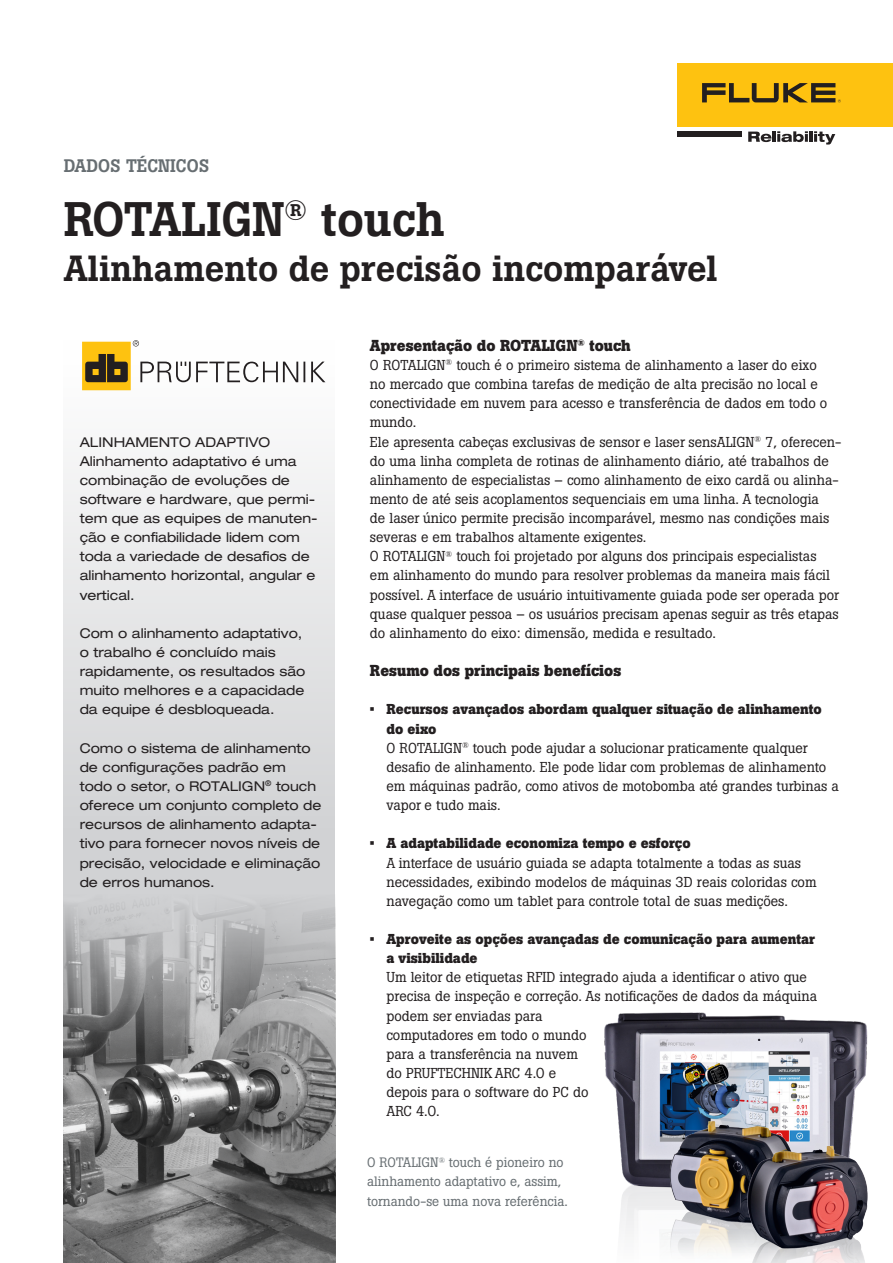
<style>
.page{position:relative;width:893px;height:1263px;background:#fff}
.page>*{position:absolute;margin:0;border:0;box-sizing:border-box;transform-origin:0 0}
.Fluke_Reliability{font:500 48px "Boton Pro";color:#231f20}
.Fluke_Reliability-2{font:500 36px "Boton Pro";color:#231f20}
.Boton_Versalien_grau{font:500 18px "Boton Pro";color:#676e72}
.Boton_Bold_10_5{font:700 15.75px "Boton Pro";color:#231f20}
.copy_Boton_regular_9{font:14.25px/19.2px "Boton Pro";color:#231f20}
.copy_Boton_regular_9-2{font:700 14.25px/19.2px "Boton Pro";color:#231f20}
.Helvetiva_Neue_53{font:expanded 13.5px/19.2px "Helvetica Neue LT Pro";color:#231f20}
.BU{font:13.5px/19.2px "Boton Pro";color:#676e72}
</style>
<div class="page">
<img style="left:604px;top:1012px;width:264px;height:225px">
<img style="left:666px;top:1109px;width:131px;height:144px">
<img style="left:741px;top:1135px;width:127px;height:128px">
<svg style="left:64px;top:382px;width:271px;height:511px"></svg>
<img style="left:64px;top:893px;width:272px;height:370px">
<svg style="left:82px;top:340px;width:243px;height:50px"></svg>
<div style="left:677px;top:64px;width:216px;height:63px;background:#fec210"></div>
<svg style="left:702px;top:83px;width:139px;height:19px"></svg>
<div style="left:677px;top:132px;width:65px;height:5px;background:#231f20"></div>
<svg style="left:748px;top:131px;width:87px;height:14px"></svg>
<p class="Boton_Versalien_grau" style="left:64px;top:154px;width:147px">DADOS TÉCNICOS</p>
<p class="Fluke_Reliability" style="left:64px;top:188px;width:383px">ROTALIGN<sup>®</sup> touch</p>
<p class="Fluke_Reliability-2" style="left:64px;top:245px;width:655px">Alinhamento de precisão incomparável</p>
<p class="Helvetiva_Neue_53" style="left:80px;top:432px;width:192px">ALINHAMENTO ADAPTIVO</p>
<p class="Helvetiva_Neue_53" style="left:80px;top:451px;width:239px">Alinhamento adaptativo é uma combinação de evoluções de software e hardware, que permi&shy;tem que as equipes de manuten&shy;ção e confiabilidade lidem com toda a variedade de desafios de alinhamento horizontal, angular e vertical.</p>
<p class="Helvetiva_Neue_53" style="left:80px;top:623px;width:227px">Com o alinhamento adaptativo, o trabalho é concluído mais rapidamente, os resultados são muito melhores e a capacidade da equipe é desbloqueada.</p>
<p class="Helvetiva_Neue_53" style="left:80px;top:738px;width:243px">Como o sistema de alinhamento de configurações padrão em todo o setor, o ROTALIGN<sup>®</sup> touch oferece um conjunto completo de recursos de alinhamento adapta&shy;tivo para fornecer novos níveis de precisão, velocidade e eliminação de erros humanos.</p>
<p class="Boton_Bold_10_5" style="left:370px;top:335px;width:262px">Apresentação do ROTALIGN<sup>®</sup> touch</p>
<p class="copy_Boton_regular_9" style="left:370px;top:355px;width:459px">O ROTALIGN<sup>®</sup> touch é o primeiro sistema de alinhamento a laser do eixo no mercado que combina tarefas de medição de alta precisão no local e conectividade em nuvem para acesso e transferência de dados em todo o mundo.</p>
<p class="copy_Boton_regular_9" style="left:370px;top:432px;width:473px">Ele apresenta cabeças exclusivas de sensor e laser sensALIGN<sup>®</sup> 7, oferecen&shy;do uma linha completa de rotinas de alinhamento diário, até trabalhos de alinhamento de especialistas – como alinhamento de eixo cardã ou alinha&shy;mento de até seis acoplamentos sequenciais em uma linha. A tecnologia<br>de laser único permite precisão incomparável, mesmo nas condições mais severas e em trabalhos altamente exigentes.</p>
<p class="copy_Boton_regular_9" style="left:370px;top:547px;width:471px">O ROTALIGN<sup>®</sup> touch foi projetado por alguns dos principais especialistas<br>em alinhamento do mundo para resolver problemas da maneira mais fácil possível. A interface de usuário intuitivamente guiada pode ser operada por quase qualquer pessoa – os usuários precisam apenas seguir as três etapas do alinhamento do eixo: dimensão, medida e resultado.</p>
<p class="Boton_Bold_10_5" style="left:370px;top:660px;width:253px">Resumo dos principais benefícios</p>
<p class="copy_Boton_regular_9-2" style="left:386px;top:700px;width:437px;text-indent:-17px">• Recursos avançados abordam qualquer situação de alinhamento do eixo</p>
<p class="copy_Boton_regular_9" style="left:386px;top:738px;width:454px">O ROTALIGN<sup>®</sup> touch pode ajudar a solucionar praticamente qualquer desafio de alinhamento. Ele pode lidar com problemas de alinhamento em máquinas padrão, como ativos de motobomba até grandes turbinas a vapor e tudo mais.</p>
<p class="copy_Boton_regular_9-2" style="left:370px;top:834px;width:322px">• A adaptabilidade economiza tempo e esforço</p>
<p class="copy_Boton_regular_9" style="left:386px;top:853px;width:432px">A interface de usuário guiada se adapta totalmente a todas as suas necessidades, exibindo modelos de máquinas 3D reais coloridas com navegação como um tablet para controle total de suas medições.</p>
<p class="copy_Boton_regular_9-2" style="left:386px;top:929px;width:430px;text-indent:-17px">• Aproveite as opções avançadas de comunicação para aumentar a visibilidade</p>
<p class="copy_Boton_regular_9" style="left:386px;top:968px;width:432px">Um leitor de etiquetas RFID integrado ajuda a identificar o ativo que precisa de inspeção e correção. As notificações de dados da máquina podem ser enviadas para<br>computadores em todo o mundo<br>para a transferência na nuvem<br>do PRUFTECHNIK ARC 4.0 e<br>depois para o software do PC do<br>ARC 4.0.</p>
<p class="BU" style="left:367px;top:1153px;width:202px">O ROTALIGN<sup>®</sup> touch é pioneiro no alinhamento adaptativo e, assim, tornando-se uma nova referência.</p>
</div>
